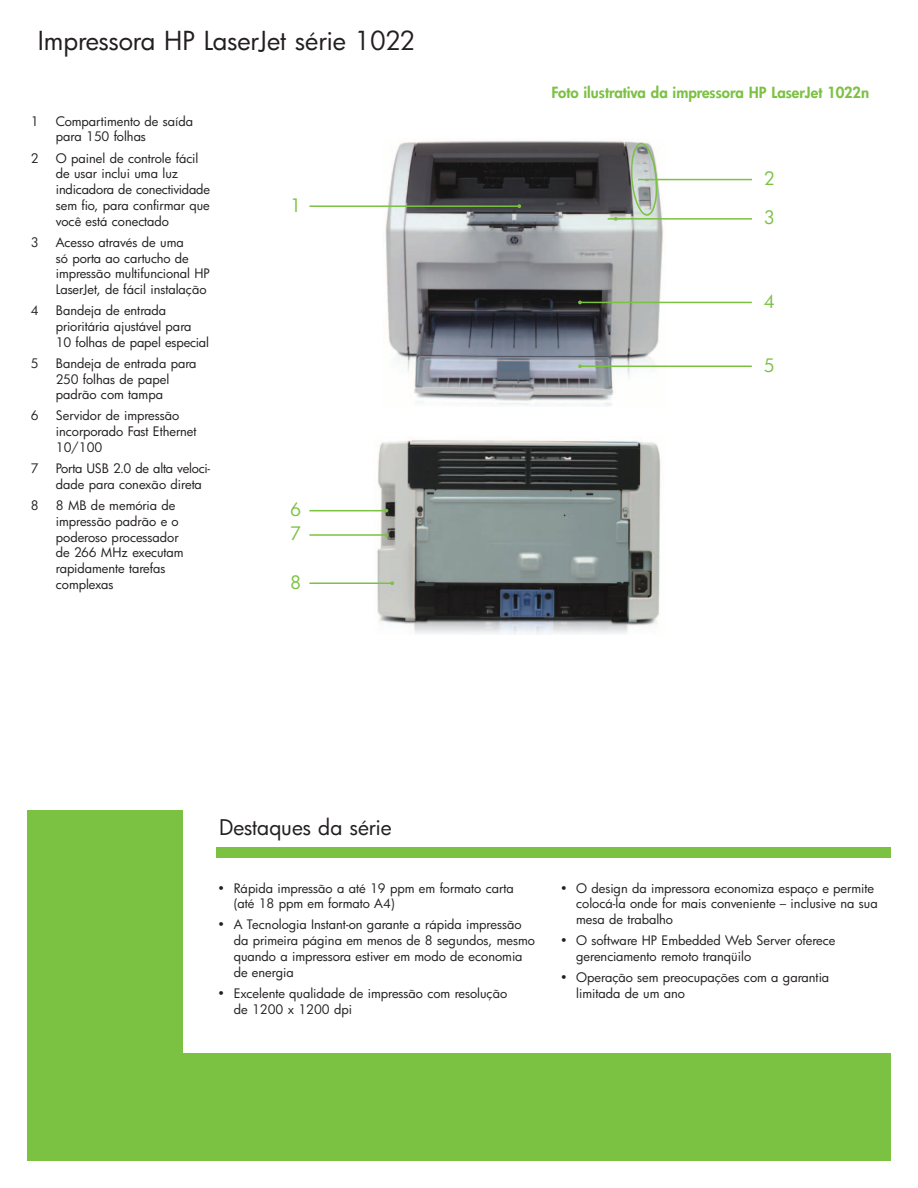
<style>
.page{position:relative;width:918px;height:1188px;background:#fff}
.page>*{position:absolute;margin:0;border:0;box-sizing:border-box;transform-origin:0 0}
.t1{font:25.5px "Futura";letter-spacing:-.005em;color:#231f20}
.t2{font:21px "Futura";letter-spacing:-.005em;color:#231f20}
.t3{font:18px/39.3px "Futura";color:#7bc142}
.t4{font:800 15px "Futura";color:#7bc142}
.t5{font:12.75px/15.8px "Futura";color:#231f20}
</style>
<div class="page">
<div style="left:27px;top:810px;width:155px;height:305px;background:#7bc142"></div>
<div style="left:27px;top:1053px;width:864px;height:108px;background:#7bc142"></div>
<img style="left:385px;top:140px;width:281px;height:266px">
<div style="left:216px;top:847px;width:675px;height:11px;background:#7bc142"></div>
<hr style="left:638px;top:179px;width:114px;height:1px;background:#7bc142">
<hr style="left:608px;top:218px;width:144px;height:2px;background:#7bc142">
<hr style="left:580px;top:302px;width:172px;height:1px;background:#7bc142">
<hr style="left:580px;top:366px;width:172px;height:1px;background:#7bc142">
<svg style="left:578px;top:364px;width:4px;height:4px"></svg>
<img style="left:374px;top:437px;width:287px;height:198px">
<hr style="left:309px;top:205px;width:209px;height:2px;background:#7bc142">
<svg style="left:517px;top:204px;width:4px;height:4px"></svg>
<hr style="left:309px;top:583px;width:83px;height:1px;background:#7bc142">
<svg style="left:390px;top:581px;width:4px;height:4px"></svg>
<hr style="left:309px;top:510px;width:77px;height:1px;background:#7bc142">
<hr style="left:309px;top:534px;width:77px;height:2px;background:#7bc142">
<svg style="left:629px;top:142px;width:30px;height:74px;background:#b3bfb0"></svg>
<h1 class="t1" style="left:38px;top:28px;width:379px">Impressora HP LaserJet série 1022</h1>
<p class="t5" style="left:31px;top:114px;width:9px">1</p>
<p class="t5" style="left:56px;top:114px;width:139px">Compartimento de saída para 150 folhas</p>
<p class="t5" style="left:31px;top:151px;width:9px">2</p>
<p class="t5" style="left:56px;top:151px;width:156px">O painel de controle fácil de usar inclui uma luz indicadora de conectividade sem fio, para confirmar que você está conectado</p>
<p class="t5" style="left:31px;top:235px;width:9px">3</p>
<p class="t5" style="left:56px;top:235px;width:156px">Acesso através de uma<br>só porta ao cartucho de impressão multifuncional HP<br>LaserJet, de fácil instalação</p>
<p class="t5" style="left:31px;top:304px;width:9px">4</p>
<p class="t5" style="left:56px;top:304px;width:155px">Bandeja de entrada prioritária ajustável para<br>10 folhas de papel especial</p>
<p class="t5" style="left:31px;top:356px;width:9px">5</p>
<p class="t5" style="left:56px;top:356px;width:142px">Bandeja de entrada para<br>250 folhas de papel padrão com tampa</p>
<p class="t5" style="left:31px;top:409px;width:9px">6</p>
<p class="t5" style="left:56px;top:409px;width:142px">Servidor de impressão incorporado Fast Ethernet<br>10/100</p>
<p class="t5" style="left:31px;top:462px;width:9px">7</p>
<p class="t5" style="left:56px;top:462px;width:156px">Porta USB 2.0 de alta veloci&shy;dade para conexão direta</p>
<p class="t5" style="left:31px;top:499px;width:9px">8</p>
<p class="t5" style="left:56px;top:499px;width:129px">8 MB de memória de impressão padrão e o poderoso processador de 266 MHz executam rapidamente tarefas complexas</p>
<h3 class="t3" style="left:290px;top:187px;width:13px">1</h3>
<h3 class="t3" style="left:290px;top:499px;width:13px;line-height:24.3px">6<br>7</h3>
<h3 class="t3" style="left:290px;top:564px;width:13px">8</h3>
<p class="t4" style="left:552px;top:85px;width:319px">Foto ilustrativa da impressora HP LaserJet 1022n</p>
<h3 class="t3" style="left:764px;top:160px;width:13px">2<br>3</h3>
<h3 class="t3" style="left:764px;top:283px;width:13px">4</h3>
<h3 class="t3" style="left:764px;top:347px;width:13px">5</h3>
<h2 class="t2" style="left:219px;top:817px;width:174px">Destaques da série</h2>
<p class="t5" style="left:234px;top:881px;width:282px;text-indent:-16px">• Rápida impressão a até 19 ppm em formato carta (até 18 ppm em formato A4)</p>
<p class="t5" style="left:234px;top:918px;width:303px;text-indent:-16px">• A Tecnologia Instant-on garante a rápida impressão da primeira página em menos de 8 segundos, mesmo quando a impressora estiver em modo de economia de energia</p>
<p class="t5" style="left:234px;top:986px;width:275px;text-indent:-16px">• Excelente qualidade de impressão com resolução de 1200 x 1200 dpi</p>
<p class="t5" style="left:576px;top:881px;width:303px;text-indent:-16px">• O design da impressora economiza espaço e permite colocá-la onde for mais conveniente – inclusive na sua mesa de trabalho</p>
<p class="t5" style="left:576px;top:934px;width:261px;text-indent:-16px">• O software HP Embedded Web Server oferece gerenciamento remoto tranqüilo</p>
<p class="t5" style="left:576px;top:971px;width:255px;text-indent:-16px">• Operação sem preocupações com a garantia limitada de um ano</p>
</div>
